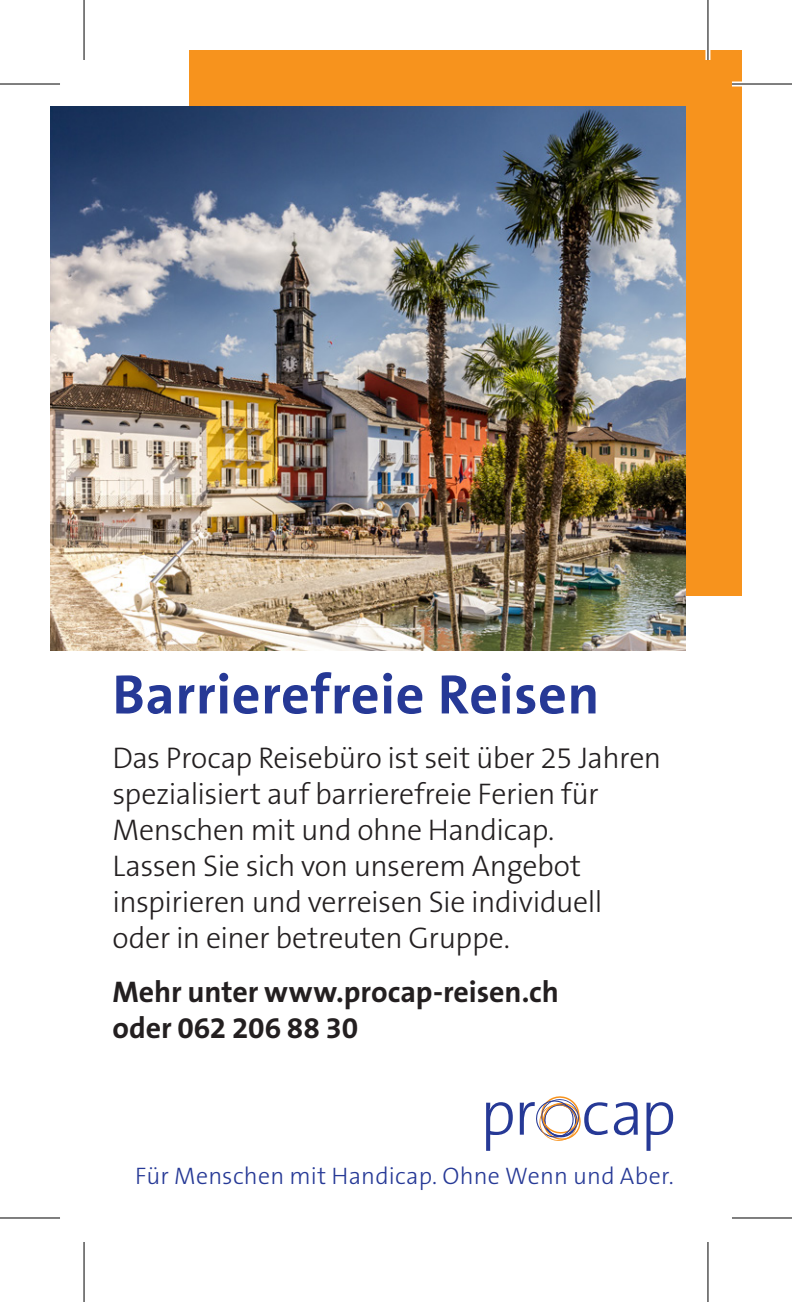
<style>
.page{position:relative;width:792px;height:1302px;background:#fff}
.page>*{position:absolute;margin:0;border:0;box-sizing:border-box;transform-origin:0 0}
.t1{font:700 56px "The Sans B7";letter-spacing:.01em;color:#263996}
.t2{font:300 30px/36px "The Sans B3";letter-spacing:-.015em;color:#231f20}
.t3{font:700 30px/36px "The Sans B7";color:#231f20}
.t4{font:300 24px "The Sans B3";letter-spacing:.005em;color:#263996}
</style>
<div class="page">
<div style="left:189px;top:50px;width:553px;height:545px;background:#f7931d"></div>
<img style="left:50px;top:107px;width:635px;height:544px">
<svg style="left:486px;top:1102px;width:27px;height:49px"></svg>
<svg style="left:614px;top:1102px;width:23px;height:33px"></svg>
<svg style="left:646px;top:1102px;width:27px;height:49px"></svg>
<svg style="left:520px;top:1096px;width:87px;height:45px"></svg>
<div style="left:732px;top:82px;width:60px;height:5px;background:#fff"></div>
<svg style="left:705px;top:0;width:5px;height:60px"></svg>
<svg style="left:708px;top:1242px;width:1px;height:60px"></svg>
<hr style="left:0;top:83px;width:60px;height:2px;background:#000">
<hr style="left:732px;top:83px;width:60px;height:2px;background:#000">
<hr style="left:0;top:1217px;width:60px;height:2px;background:#000">
<hr style="left:732px;top:1217px;width:60px;height:2px;background:#000">
<hr style="left:83px;top:0;width:2px;height:60px;background:#000">
<hr style="left:83px;top:1242px;width:2px;height:60px;background:#000">
<hr style="left:707px;top:0;width:1px;height:60px;background:#000">
<hr style="left:707px;top:1242px;width:1px;height:60px;background:#000">
<h1 class="t1" style="left:112px;top:665px;width:488px">Barrierefreie Reisen</h1>
<p class="t2" style="left:112px;top:741px;width:550px">Das Procap Reisebüro ist seit über 25 Jahren spezialisiert auf barrierefreie Ferien für Menschen mit und ohne Handicap.<br>Lassen Sie sich von unserem Angebot inspirieren und verreisen Sie individuell oder in einer betreuten Gruppe.</p>
<p class="t3" style="left:112px;top:975px;width:448px">Mehr unter www.procap-reisen.ch oder 062 206 88 30</p>
<p class="t4" style="left:135px;top:1163px;width:540px">Für Menschen mit Handicap. Ohne Wenn und Aber.</p>
</div>
